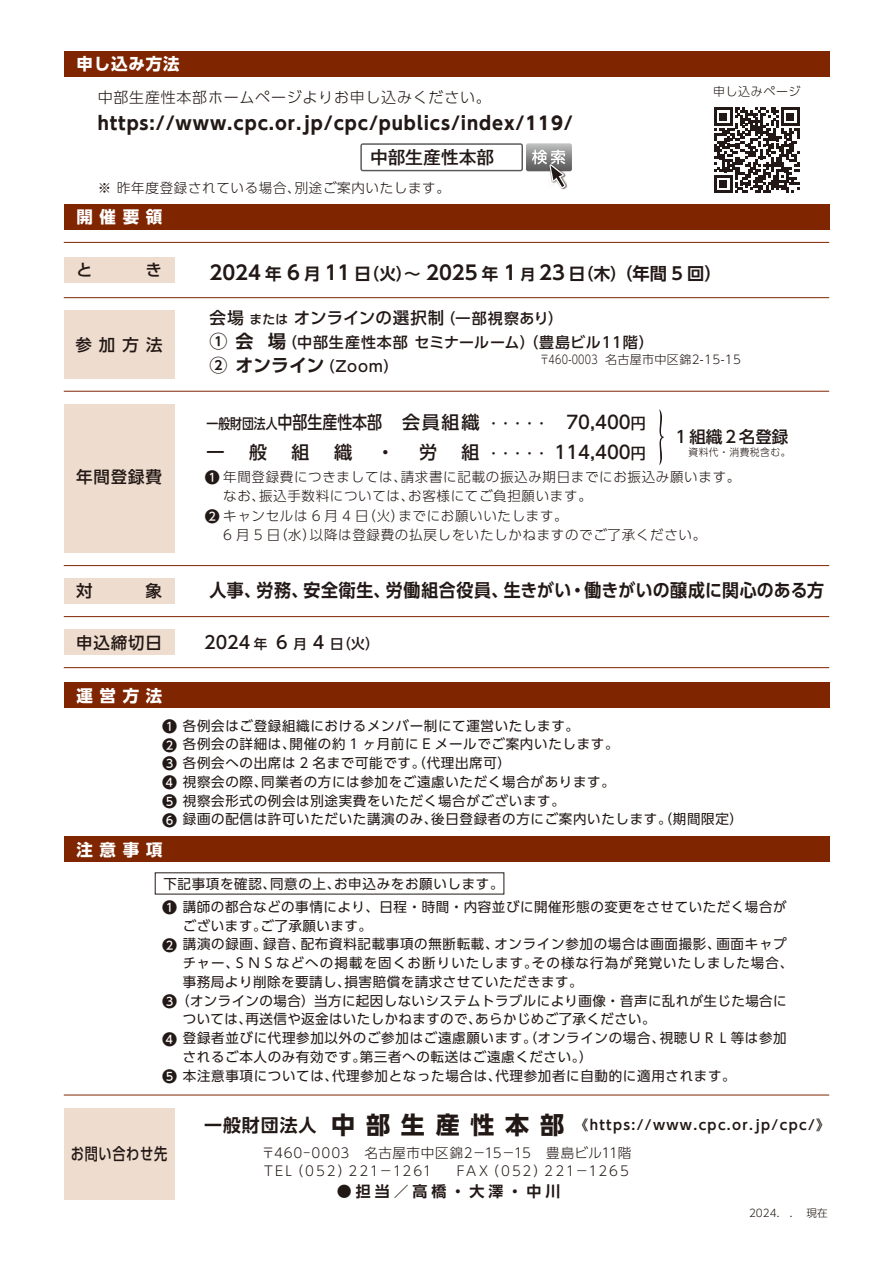
<style>
.page{position:relative;width:893px;height:1263px;background:#fff}
.page>*{position:absolute;margin:0;border:0;box-sizing:border-box;transform-origin:0 0}
.t1{font:700 19.5px "UD Shin Go Pro De";color:#221815}
.t2{font:700 18px "UD Shin Go Pro";letter-spacing:.05em;color:#221815}
.t3{font:700 18px "UD Shin Go Pro De";letter-spacing:.015em;color:#221815;scale:.94 1}
.t4{font:500 18px/30px "UD Shin Go Pro";color:#221815;text-align:right}
.t5{font:500 18px/30px "UD Shin Go Pro";color:#221815;scale:.83 1}
.t6{font:700 18px "UD Shin Go Pro De";letter-spacing:.015em;color:#221815}
.t7{font:500 17.85px "Gothic MB101 Pro";letter-spacing:-.005em;color:#221815}
.t8{font:500 17.55px "UD Shin Go Pro";color:#221815}
.t9{font:500 16.5px "UD Shin Go Pro";letter-spacing:.005em;color:#221815}
.t10{font:700 16.5px "UD Shin Go Pro";letter-spacing:.4em;color:#fff}
.t11{font:500 16.5px "UD Shin Go Pro";letter-spacing:.05em;color:#221815}
.t12{font:500 16.5px "UD Shin Go Pro";letter-spacing:.05em;color:#221815;scale:.8 1}
.t13{font:500 16.5px "UD Shin Go Pro";color:#221815}
.t14{font:500 15px/18.8px "UD Shin Go Pro";letter-spacing:.05em;color:#221815;text-align:justify}
.t15{font:300 15px/30px "UD Shin Go Pro";letter-spacing:.05em;color:#221815}
.t16{font:700 15px "UD Shin Go Pro De";letter-spacing:.265em;color:#221815}
.t17{font:13.5px/18.8px "UD Shin Go Pro";letter-spacing:.05em;color:#221815}
.t18{font:300 13.5px/19.5px "UD Shin Go Pro";letter-spacing:.05em;color:#221815}
.t19{font:13.5px "UD Shin Go Pro";letter-spacing:.03em;color:#221815}
.t20{font:300 13.5px/18px "UD Shin Go Pro";letter-spacing:.07em;color:#221815}
.t21{font:13.5px "UD Shin Go Pro";letter-spacing:.08em;color:#221815}
.t22{font:700 13.5px "UD Shin Go Pro De";letter-spacing:.1em;color:#221815}
.t23{font:300 12px "UD Shin Go Pro";letter-spacing:.03em;color:#221815;scale:.8 1}
.t24{font:300 12px "UD Shin Go Pro";letter-spacing:.05em;color:#221815}
.t25{font:300 10.5px "UD Shin Go Pro";letter-spacing:-.005em;color:#221815}
.t26{font:300 10.2px "UD Shin Go Pro";letter-spacing:.05em;color:#221815;scale:.96 1}
.s1{font-size:16.5px}
.s2{font-size:15px}
.s3{font-size:17.25px}
.s4{font-size:12.75px}
.s5{font-family:"UD Shin Go Pro De";font-weight:700;font-size:18px}
.s6{font-family:"UD Shin Go Pro";font-weight:500;font-size:15px}
.s7{font-size:14.25px}
.s8{font-size:13.5px}
.s9{font-size:18px}
.s10{font-family:"UD Shin Go Pro";font-size:24px}
</style>
<div class="page">
<div style="left:64px;top:404px;width:110px;height:149px;background:#eedcce"></div>
<div style="left:64px;top:51px;width:765px;height:26px;background:#7f2500"></div>
<div style="left:64px;top:204px;width:765px;height:26px;background:#7f2500"></div>
<div style="left:64px;top:682px;width:765px;height:26px;background:#7f2500"></div>
<div style="left:64px;top:837px;width:765px;height:25px;background:#7f2500"></div>
<div style="left:64px;top:257px;width:110px;height:26px;background:#eedcce"></div>
<div style="left:64px;top:310px;width:110px;height:68px;background:#eedcce"></div>
<div style="left:64px;top:1108px;width:110px;height:91px;background:#eedcce"></div>
<div style="left:64px;top:578px;width:110px;height:26px;background:#eedcce"></div>
<div style="left:64px;top:629px;width:110px;height:26px;background:#eedcce"></div>
<hr style="left:64px;top:242px;width:765px;height:1px;background:#7f2500">
<hr style="left:64px;top:297px;width:765px;height:1px;background:#7f2500">
<hr style="left:64px;top:391px;width:765px;height:1px;background:#7f2500">
<hr style="left:64px;top:565px;width:765px;height:1px;background:#7f2500">
<hr style="left:64px;top:616px;width:765px;height:1px;background:#7f2500">
<hr style="left:64px;top:667px;width:765px;height:1px;background:#7f2500">
<hr style="left:64px;top:1095px;width:765px;height:1px;background:#7f2500">
<svg style="left:360px;top:143px;width:212px;height:45px"></svg>
<svg style="left:659px;top:410px;width:5px;height:55px"></svg>
<svg style="left:714px;top:108px;width:85px;height:85px"></svg>
<p class="t10" style="left:77px;top:50px;width:105px">申し込み方法</p>
<p class="t15" style="left:98px;top:82px;width:394px">中部生産性本部ホームページよりお申し込みください。</p>
<h2 class="t2" style="left:98px;top:109px;width:477px">https://www.cpc.or.jp/cpc/publics/index/119/</h2>
<h3 class="t7" style="left:370px;top:142px;width:126px">中部生産性本部</h3>
<p class="t18" style="left:98px;top:178px;width:354px">※ 昨年度登録されている場合、別途ご案内いたします。</p>
<p class="t10" style="left:77px;top:203px;width:87px">開催要領</p>
<p class="t24" style="left:713px;top:81px;width:89px">申し込みページ</p>
<p class="t11" style="left:75px;top:331px;width:89px">参 加 方 法</p>
<h1 class="t1" style="left:210px;top:257px;width:514px">2024 <span class="s1">年</span> 6 <span class="s1">月</span> 11 <span class="s1">日（火）～</span> 2025 <span class="s1">年</span> 1 <span class="s2">月</span> 23 <span class="s1">日（木）</span><span class="s3">（年間 5 回）</span></h1>
<p class="t9" style="left:210px;top:304px;width:355px">会場 <span class="s4">または</span> オンラインの選択制<span class="s2">（一部視察あり）</span></p>
<p class="t14" style="left:210px;top:333px;width:327px"><span class="s5">① 会 場</span>（中部生産性本部 セミナールーム）</p>
<h2 class="t6" style="left:210px;top:351px;width:190px">② オンライン<span class="s6">（Zoom）</span></h2>
<p class="t14" style="left:523px;top:332px;width:132px">（豊島ビル11階）</p>
<p class="t23" style="left:531px;top:350px;width:264px">　〒460-0003 名古屋市中区錦2-15-15</p>
<h2 class="t5" style="left:207px;top:407px;width:330px"><span class="s7">一般財団法人</span>中部生産性本部　会員組織一</h2>
<h2 class="t4" style="left:249px;top:437px;width:19px">般</h2>
<h2 class="t4" style="left:292px;top:437px;width:19px">組</h2>
<h2 class="t4" style="left:334px;top:437px;width:19px">織</h2>
<h2 class="t4" style="left:377px;top:437px;width:19px">・</h2>
<h2 class="t4" style="left:419px;top:437px;width:19px">労</h2>
<h2 class="t4" style="left:462px;top:437px;width:19px">組</h2>
<p class="t15" style="left:486px;top:407px;width:64px">・・・・・・・・・・</p>
<h2 class="t4" style="left:554px;top:407px;width:93px">70,400<span class="s2">円<br></span>114,400<span class="s2">円</span></h2>
<p class="t13" style="left:673px;top:423px;width:117px">１組織２名登録</p>
<p class="t26" style="left:688px;top:444px;width:108px">資料代・消費税含む。</p>
<p class="t11" style="left:76px;top:463px;width:87px">年間登録費</p>
<p class="t14" style="left:205px;top:468px;width:16px">❶</p>
<p class="t14" style="left:205px;top:507px;width:16px">❷</p>
<p class="t18" style="left:223px;top:466px;width:519px">年間登録費につきましては、請求書に記載の振込み期日までにお振込み願います。なお、振込手数料については、お客様にてご負担願います。<br>キャンセルは 6 月 4 日（火）までにお願いいたします。<br>6 月 5 日（水）以降は登録費の払戻しをいたしかねますのでご了承ください。</p>
<h2 class="t3" style="left:210px;top:576px;width:655px">人事、労務、安全衛生、労働組合役員、生きがい・働きがいの醸成に関心のある方</h2>
<p class="t11" style="left:76px;top:629px;width:87px">申込締切日</p>
<p class="t8" style="left:204px;top:628px;width:177px">2024 <span class="s8">年</span> 6 <span class="s8">月</span> 4 <span class="s8">日</span><span class="s7">（火）</span></p>
<p class="t10" style="left:77px;top:682px;width:87px">運営方法</p>
<p class="t17" style="left:183px;top:716px;width:562px">各例会はご登録組織におけるメンバー制にて運営いたします。<br>各例会の詳細は、開催の約 1 ヶ月前に E メールでご案内いたします。<br>各例会への出席は 2 名まで可能です。（代理出席可）<br>視察会の際、同業者の方には参加をご遠慮いただく場合があります。<br>視察会形式の例会は別途実費をいただく場合がございます。<br>録画の配信は許可いただいた講演のみ、後日登録者の方にご案内いたします。（期間限定）</p>
<p class="t14" style="left:162px;top:716px;width:16px">❶<br>❷<br>❸<br>❹<br>❺<br>❻</p>
<p class="t10" style="left:77px;top:836px;width:87px">注意事項</p>
<p class="t17" style="left:183px;top:871px;width:605px;line-height:23.2px;text-indent:-19px">下記事項を確認、同意の上、お申込みをお願いします。<br>講師の都合などの事情により、日程・時間・内容並びに開催形態の変更をさせていただく場合が</p>
<p class="t17" style="left:183px;top:916px;width:191px">ございます。ご了承願います。</p>
<p class="t17" style="left:183px;top:934px;width:605px">講演の録画、録音、配布資料記載事項の無断転載、オンライン参加の場合は画面撮影、画面キャプ</p>
<p class="t21" style="left:183px;top:952px;width:612px">チャー、ＳＮＳなどへの掲載を固くお断りいたします。その様な行為が発覚いたしました場合、</p>
<p class="t17" style="left:183px;top:972px;width:401px">事務局より削除を要請し、損害賠償を請求させていただきます。</p>
<p class="t19" style="left:176px;top:990px;width:612px">（オンラインの場合）当方に起因しないシステムトラブルにより画像・音声に乱れが生じた場合に</p>
<p class="t19" style="left:183px;top:1008px;width:474px">ついては、再送信や返金はいたしかねますので、あらかじめご了承ください。</p>
<p class="t17" style="left:183px;top:1028px;width:605px">登録者並びに代理参加以外のご参加はご遠慮願います。（オンラインの場合、視聴ＵＲＬ等は参加</p>
<p class="t17" style="left:183px;top:1047px;width:411px">されるご本人のみ有効です。第三者への転送はご遠慮ください。）</p>
<p class="t17" style="left:183px;top:1066px;width:554px">本注意事項については、代理参加となった場合は、代理参加者に自動的に適用されます。</p>
<p class="t14" style="left:162px;top:898px;width:16px">❶</p>
<p class="t14" style="left:162px;top:935px;width:16px">❷</p>
<p class="t14" style="left:162px;top:991px;width:16px">❸</p>
<p class="t14" style="left:162px;top:1029px;width:16px">❹</p>
<p class="t14" style="left:162px;top:1066px;width:16px">❺</p>
<p class="t12" style="left:71px;top:1140px;width:122px">お問い合わせ先</p>
<p class="t22" style="left:204px;top:1114px;width:627px"><span class="s9">一般財団法人</span> <span class="s10">中部生産性本部</span> 《https://www.cpc.or.jp/cpc/》</p>
<p class="t20" style="left:261px;top:1143px;width:371px">〒460‒0003　名古屋市中区錦2－15－15　豊島ビル11階<br>TEL（052）221－1261　 FAX（052）221－1265</p>
<p class="t16" style="left:337px;top:1179px;width:225px">●担当／高橋・大澤・中川</p>
<p class="t25" style="left:749px;top:1205px;width:80px">2024.　.　 現在</p>
</div>
